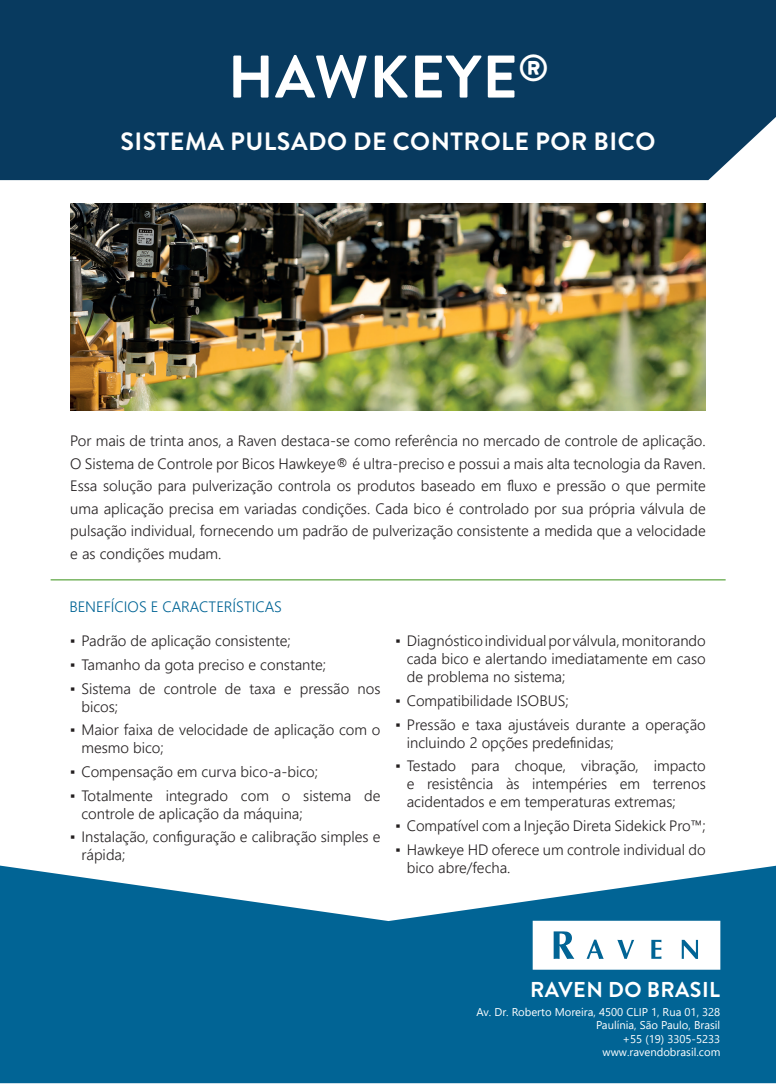
<style>
.page{position:relative;width:776px;height:1085px;background:#fff}
.page>*{position:absolute;margin:0;border:0;box-sizing:border-box;transform-origin:0 0}
.t1{font:700 60px "Brandon Grotesque";letter-spacing:.02em;color:#fff}
.t2{font:700 25px "Brandon Grotesque";letter-spacing:.02em;color:#fff}
.t3{font:700 21.5px "Brandon Grotesque";letter-spacing:.02em;color:#fff}
.t4{font:300 15px/18px "Segoe UI";color:#231f20}
.t5{font:300 15px "Segoe UI";color:#016495}
.t6{font:11.25px/13.5px "Segoe UI";color:#fff;text-align:right}
</style>
<div class="page">
<div style="left:0;top:0;width:776px;height:180px;background:#083a5f"></div>
<img style="left:70px;top:204px;width:636px;height:206px">
<hr style="left:51px;top:579px;width:675px;height:1px;background:#60a744">
<svg style="left:0;top:865px;width:776px;height:217px;background:#2479a3"></svg>
<svg style="left:533px;top:920px;width:187px;height:49px"></svg>
<h1 class="t1" style="left:228px;top:35px;width:322px">HAWKEYE<sup>®</sup></h1>
<h2 class="t2" style="left:120px;top:124px;width:536px">SISTEMA PULSADO DE CONTROLE POR BICO</h2>
<p class="t4" style="left:70px;top:428px;width:637px;line-height:22.5px;text-align:justify">Por mais de trinta anos, a Raven destaca-se como referência no mercado de controle de aplicação.<br>O Sistema de Controle por Bicos Hawkeye® é ultra-preciso e possui a mais alta tecnologia da Raven.<br>Essa solução para pulverização controla os produtos baseado em fluxo e pressão o que permite uma aplicação precisa em variadas condições. Cada bico é controlado por sua própria válvula de pulsação individual, fornecendo um padrão de pulverização consistente a medida que a velocidade e as condições mudam.</p>
<p class="t5" style="left:69px;top:592px;width:214px">BENEFÍCIOS E CARACTERÍSTICAS</p>
<p class="t4" style="left:70px;top:630px;width:222px">▪ Padrão de aplicação consistente;</p>
<p class="t4" style="left:70px;top:654px;width:258px">▪ Tamanho da gota preciso e constante;</p>
<p class="t4" style="left:81px;top:677px;width:301px;text-indent:-11px">▪ Sistema de controle de taxa e pressão nos bicos;</p>
<p class="t4" style="left:81px;top:719px;width:301px;text-indent:-11px">▪ Maior faixa de velocidade de aplicação com o mesmo bico;</p>
<p class="t4" style="left:70px;top:761px;width:249px">▪ Compensação em curva bico-a-bico;</p>
<p class="t4" style="left:81px;top:784px;width:301px;text-indent:-11px">▪ Totalmente integrado com o sistema de controle de aplicação da máquina;</p>
<p class="t4" style="left:81px;top:826px;width:301px;text-indent:-11px">▪ Instalação, configuração e calibração simples e rápida;</p>
<p class="t4" style="left:407px;top:630px;width:301px;text-align:justify;text-indent:-11px">▪ Diagnóstico individual por válvula, monitorando cada bico e alertando imediatamente em caso de problema no sistema;</p>
<p class="t4" style="left:395px;top:690px;width:175px">▪ Compatibilidade ISOBUS;</p>
<p class="t4" style="left:407px;top:713px;width:301px;text-indent:-11px">▪ Pressão e taxa ajustáveis durante a operação incluindo 2 opções predefinidas;</p>
<p class="t4" style="left:407px;top:755px;width:301px;text-align:justify;text-indent:-11px">▪ Testado para choque, vibração, impacto e resistência às intempéries em terrenos acidentados e em temperaturas extremas;</p>
<p class="t4" style="left:395px;top:815px;width:312px">▪ Compatível com a Injeção Direta Sidekick Pro™;</p>
<p class="t4" style="left:407px;top:838px;width:301px;text-indent:-11px">▪ Hawkeye HD oferece um controle individual do bico abre/fecha.</p>
<h3 class="t3" style="left:530px;top:973px;width:191px">RAVEN DO BRASIL</h3>
<p class="t6" style="left:477px;top:1003px;width:245px">Av. Dr. Roberto Moreira, 4500 CLIP 1, Rua 01, 328<br>Paulínia, São Paulo, Brasil<br>+55 (19) 3305-5233<br>www.ravendobrasil.com</p>
</div>
